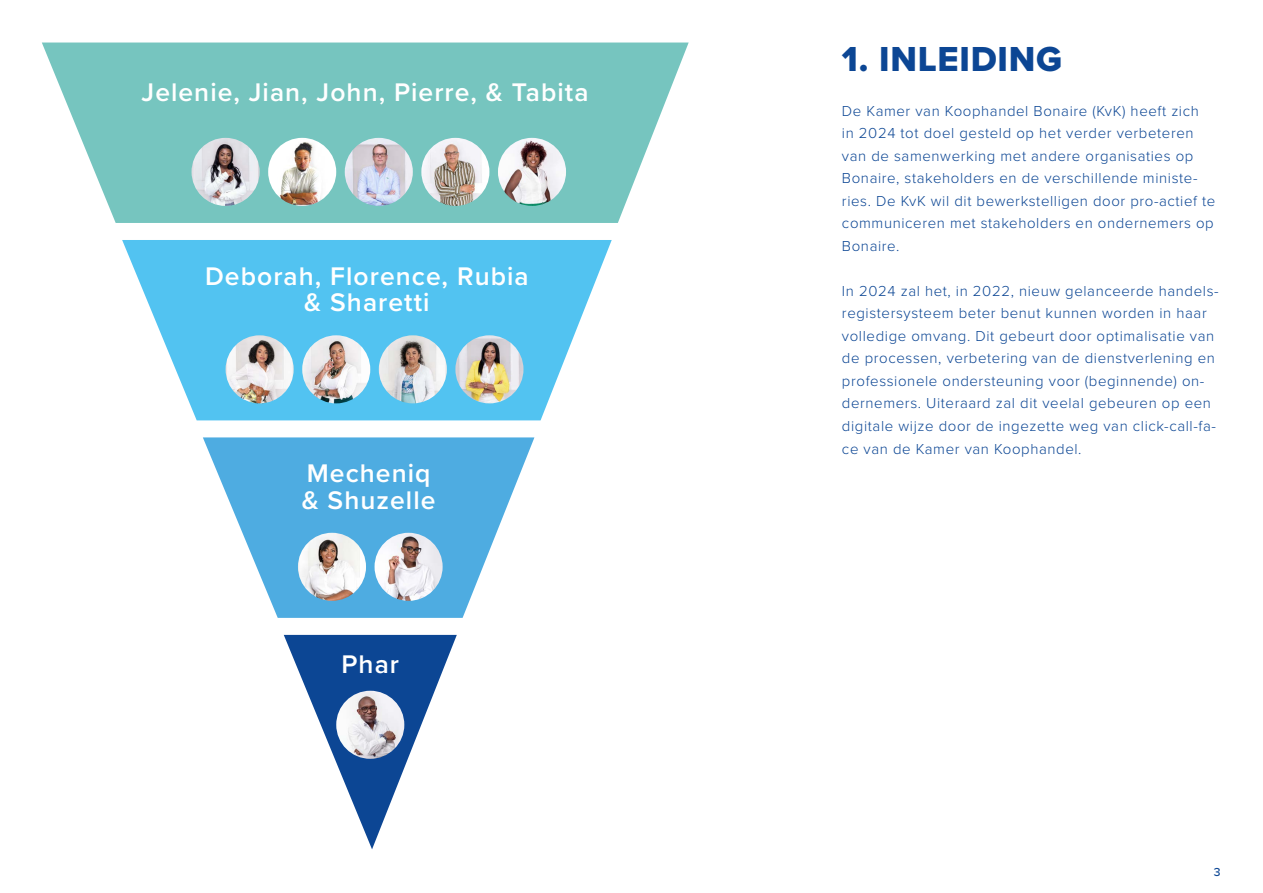
<style>
.page{position:relative;width:1263px;height:893px;background:#fff}
.page>*{position:absolute;margin:0;border:0;box-sizing:border-box;transform-origin:0 0}
.t1{font:36px "Proxima Nova Extrabld";letter-spacing:.02em;color:#0c4694}
.t2{font:600 26.4px/26.4px "Proxima Nova";letter-spacing:.04em;color:#fff}
.t3{font:300 15px/22.5px "Proxima Nova";letter-spacing:.04em;color:#0c4694}
.t4{font:500 12px "Proxima Nova";color:#0c4694}
</style>
<div class="page">
<svg style="left:42px;top:43px;width:647px;height:180px;background:#88ccc7"></svg>
<svg style="left:284px;top:635px;width:173px;height:214px"></svg>
<svg style="left:122px;top:240px;width:490px;height:180px;fill:#52c3f1"></svg>
<svg style="left:203px;top:437px;width:331px;height:181px;fill:#4eace1"></svg>
<img style="left:336px;top:691px;width:68px;height:68px;border-radius:34px">
<img style="left:298px;top:533px;width:68px;height:68px;border-radius:34px">
<img style="left:375px;top:533px;width:68px;height:68px;border-radius:34px">
<img style="left:226px;top:335px;width:68px;height:68px;border-radius:34px">
<img style="left:302px;top:335px;width:68px;height:68px;border-radius:34px">
<img style="left:379px;top:335px;width:68px;height:68px;border-radius:34px">
<img style="left:455px;top:335px;width:68px;height:68px;border-radius:34px">
<img style="left:192px;top:138px;width:68px;height:68px;border-radius:34px">
<img style="left:345px;top:138px;width:68px;height:68px;border-radius:34px">
<img style="left:421px;top:138px;width:68px;height:68px;border-radius:34px">
<img style="left:498px;top:138px;width:68px;height:68px;border-radius:34px">
<img style="left:268px;top:138px;width:68px;height:68px;border-radius:34px">
<h2 class="t2" style="left:142px;top:78px;width:448px">Jelenie, Jian, John, Pierre, &amp; Tabita</h2>
<h2 class="t2" style="left:205px;top:262px;width:325px;text-align:center">Deborah, Florence, Rubia &amp; Sharetti</h2>
<h2 class="t2" style="left:302px;top:460px;width:135px">Mecheniq &amp; Shuzelle</h2>
<h2 class="t2" style="left:341px;top:650px;width:59px">Phar</h2>
<h1 class="t1" style="left:842px;top:32px;width:222px">1. INLEIDING</h1>
<p class="t3" style="left:842px;top:99px;width:375px">De Kamer van Koophandel Bonaire (KvK) heeft zich<br>in 2024 tot doel gesteld op het verder verbeteren van de samenwerking met andere organisaties op Bonaire, stakeholders en de verschillende ministe&shy;ries. De KvK wil dit bewerkstelligen door pro-actief te communiceren met stakeholders en ondernemers op Bonaire.</p>
<p class="t3" style="left:842px;top:279px;width:378px">In 2024 zal het, in 2022, nieuw gelanceerde handels&shy;registersysteem beter benut kunnen worden in haar volledige omvang. Dit gebeurt door optimalisatie van de processen, verbetering van de dienstverlening en professionele ondersteuning voor (beginnende) on&shy;dernemers. Uiteraard zal dit veelal gebeuren op een digitale wijze door de ingezette weg van click-call-fa&shy;ce van de Kamer van Koophandel.</p>
<p class="t4" style="left:1214px;top:863px;width:8px">3</p>
</div>
